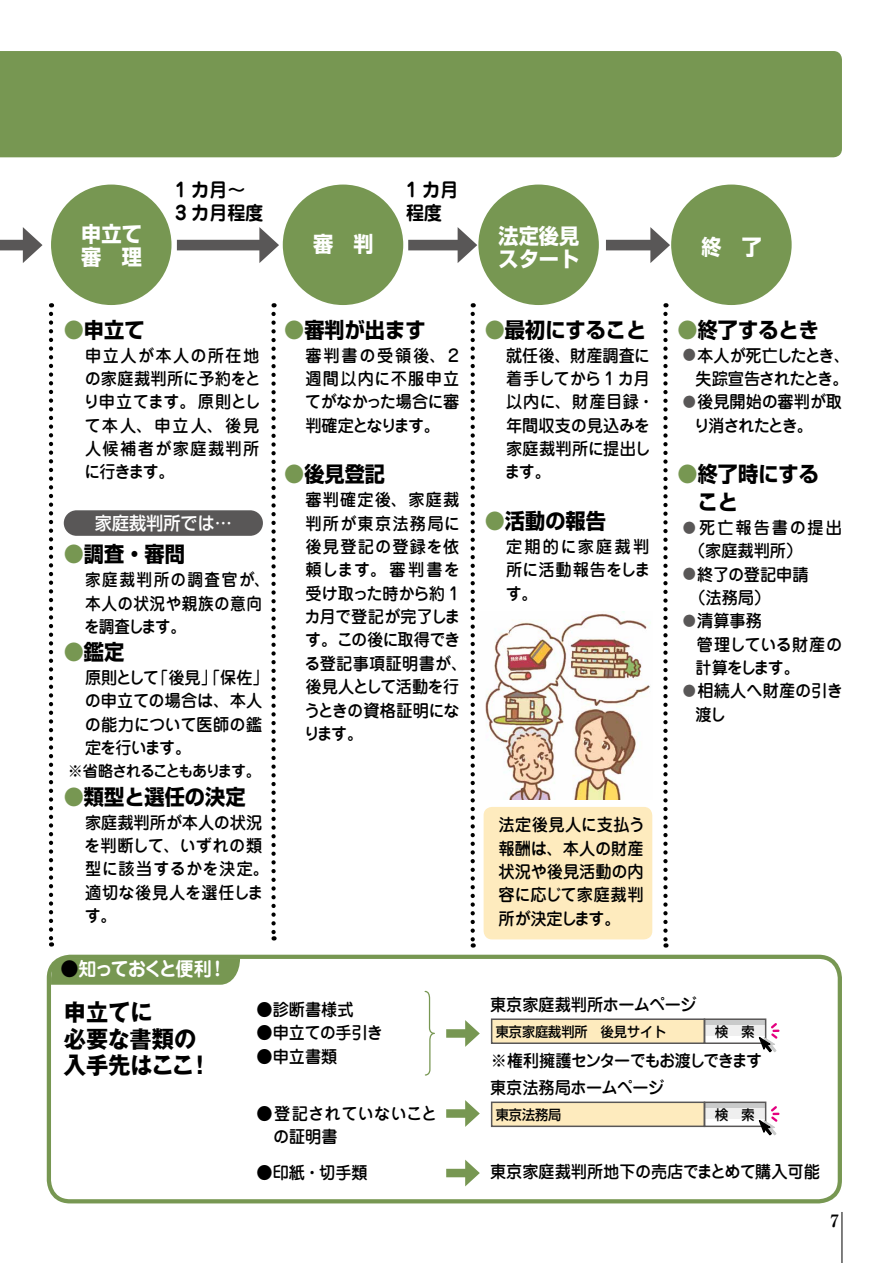
<style>
.page{position:relative;width:893px;height:1263px;background:#fff}
.page>*{position:absolute;margin:0;border:0;box-sizing:border-box;transform-origin:0 0}
.t1{font:700 23.4px/26.5px "Gothic MB101 Pro";color:#000;scale:.95 1}
.t2{font:700 21.3px/27.6px "Shin Go Pro";color:#000;scale:.95 1}
.t3{font:700 21.3px/23.4px "Shin Go Pro";color:#fff;scale:.95 1}
.t4{font:700 19.2px/23.4px "Jun 501 Pro";color:#000;scale:.95 1}
.t5{font:700 19.2px "Jun 501 Pro";letter-spacing:-.1em;color:#fff;scale:.95 1}
.t6{font:500 18px "Shin Go Pro";color:#fff;scale:.95 1}
.t7{font:500 16.95px/23.4px "Jun 34 Pro";color:#000;scale:.95 1}
.t8{font:500 16.95px/23.4px "Jun 34 Pro";letter-spacing:.04em;color:#000;scale:.92 1}
.t9{font:500 16.95px/23.4px "Jun 34 Pro";letter-spacing:-.055em;color:#000;text-align:right;scale:.95 1}
.t10{font:500 16.95px "Jun 34 Pro";letter-spacing:-.03em;color:#000;scale:.95 1}
.t11{font:500 16.95px "Jun 34 Pro";letter-spacing:-.09em;color:#000;scale:.95 1}
.t12{font:500 16.95px/23.4px "Jun 34 Pro";letter-spacing:.105em;color:#000;scale:.95 1}
.t13{font:700 16.95px "Ryumin Pro";color:#000}
.t14{font:500 15.9px "Jun 34 Pro";letter-spacing:-.11em;color:#000;scale:.95 1}
.t15{font:500 13.8px "Shin Go Pro";color:#000;scale:.95 1}
.s1{color:#779752}
.s2{color:#000}
.s3{font-size:13.8px;color:#595757}
</style>
<div class="page">
<div style="left:0;top:51px;width:842px;height:106px;background:#779752"></div>
<div style="left:484px;top:807px;width:168px;height:132px;background:#feebbe;border-radius:9px"></div>
<img style="left:485px;top:611px;width:165px;height:188px">
<div style="left:64px;top:510px;width:199px;height:26px;background:#595757;border-radius:13px"></div>
<hr style="left:842px;top:1212px;width:1px;height:51px;background:#000">
<div style="left:704px;top:1019px;width:62px;height:10px;background:#c9caca"></div>
<div style="left:704px;top:1102px;width:62px;height:10px;background:#c9caca"></div>
<div style="left:704px;top:1025px;width:62px;height:11px;background:#efefef"></div>
<div style="left:704px;top:1108px;width:62px;height:11px;background:#efefef"></div>
<div style="left:51px;top:185px;width:120px;height:120px;background:#779752;border-radius:50%"></div>
<div style="left:283px;top:185px;width:120px;height:120px;background:#779752;border-radius:50%"></div>
<div style="left:478px;top:185px;width:121px;height:120px;background:#779752;border-radius:50%"></div>
<div style="left:671px;top:185px;width:121px;height:120px;background:#779752;border-radius:50%"></div>
<svg style="left:49px;top:314px;width:4px;height:632px"></svg>
<svg style="left:271px;top:314px;width:5px;height:626px"></svg>
<svg style="left:471px;top:314px;width:4px;height:633px"></svg>
<svg style="left:663px;top:314px;width:5px;height:633px"></svg>
<div style="left:47px;top:955px;width:795px;height:248px;border:4px solid #779752;border-radius:21px"></div>
<svg style="left:259px;top:227px;width:20px;height:36px"></svg>
<svg style="left:23px;top:227px;width:20px;height:36px"></svg>
<svg style="left:458px;top:227px;width:19px;height:36px"></svg>
<svg style="left:650px;top:227px;width:20px;height:36px"></svg>
<div style="left:177px;top:240px;width:87px;height:10px;background:#595757"></div>
<div style="left:0;top:240px;width:27px;height:10px;background:#595757"></div>
<div style="left:408px;top:240px;width:54px;height:10px;background:#595757"></div>
<div style="left:606px;top:240px;width:49px;height:10px;background:#595757"></div>
<div style="left:51px;top:958px;width:189px;height:27px;background:#779752"></div>
<svg style="left:424px;top:990px;width:11px;height:86px"></svg>
<svg style="left:465px;top:1020px;width:15px;height:27px"></svg>
<div style="left:446px;top:1029px;width:23px;height:9px;background:#779752"></div>
<svg style="left:465px;top:1100px;width:15px;height:27px"></svg>
<div style="left:446px;top:1109px;width:23px;height:9px;background:#779752"></div>
<svg style="left:465px;top:1159px;width:15px;height:27px"></svg>
<div style="left:446px;top:1169px;width:23px;height:8px;background:#779752"></div>
<div style="left:491px;top:1018px;width:214px;height:26px;background:#feebbe;border:2px solid #595757"></div>
<div style="left:491px;top:1101px;width:214px;height:26px;background:#feebbe;border:2px solid #595757"></div>
<div style="left:704px;top:1018px;width:62px;height:26px;border:2px solid #595757"></div>
<div style="left:704px;top:1101px;width:62px;height:26px;border:2px solid #595757"></div>
<svg style="left:757px;top:1023px;width:22px;height:30px"></svg>
<svg style="left:757px;top:1106px;width:22px;height:30px"></svg>
<p class="t4" style="left:175px;top:176px;width:95px">1 カ月〜<br>3 カ月程度</p>
<p class="t4" style="left:406px;top:176px;width:57px">1 カ月程度</p>
<p class="t3" style="left:81px;top:220px;width:65px">申立て審　理</p>
<p class="t3" style="left:313px;top:230px;width:65px">審　判</p>
<p class="t3" style="left:499px;top:222px;width:87px">法定後見スタート</p>
<p class="t3" style="left:701px;top:233px;width:65px">終　了</p>
<p class="t2" style="left:64px;top:313px;width:87px"><span class="s1">●</span>申立て</p>
<p class="t7" style="left:83px;top:342px;width:188px;text-align:justify">申立人が本人の所在地の家庭裁判所に予約をとり申立てます。原則として本人、申立人、後見人候補者が家庭裁判所に行きます。</p>
<p class="t6" style="left:95px;top:508px;width:146px">家庭裁判所では…</p>
<p class="t2" style="left:64px;top:538px;width:129px"><span class="s1">●</span>調査・審問</p>
<p class="t8" style="left:84px;top:566px;width:203px">家庭裁判所の調査官が、本人の状況や親族の意向を調査します。</p>
<p class="t2" style="left:64px;top:636px;width:65px"><span class="s1">●</span>鑑定</p>
<p class="t7" style="left:85px;top:664px;width:195px">原則として「後見」「保佐」の申立ての場合は、本人の能力について医師の鑑定を行います。</p>
<p class="t14" style="left:68px;top:758px;width:205px">※省略されることもあります。</p>
<p class="t2" style="left:64px;top:780px;width:193px"><span class="s1">●</span>類型と選任の決定</p>
<p class="t7" style="left:84px;top:809px;width:196px">家庭裁判所が本人の状況を判断して、いずれの類型に該当するかを決定。適切な後見人を選任します。</p>
<p class="t5" style="left:60px;top:954px;width:176px"><span class="s2">●</span>知っておくと便利！</p>
<p class="t2" style="left:284px;top:313px;width:150px"><span class="s1">●</span>審判が出ます</p>
<p class="t7" style="left:305px;top:342px;width:166px">審判書の受領後、２週間以内に不服申立てがなかった場合に審判確定となります。</p>
<p class="t2" style="left:284px;top:458px;width:108px"><span class="s1">●</span>後見登記</p>
<p class="t7" style="left:304px;top:486px;width:173px">審判確定後、家庭裁判所が東京法務局に後見登記の登録を依頼します。審判書を受け取った時から約 1カ月で登記が完了します。この後に取得できる登記事項証明書が、後見人として活動を行うときの資格証明になります。</p>
<h1 class="t1" style="left:64px;top:996px;width:156px">申立てに<br>必要な書類の入手先はここ！</h1>
<p class="t7" style="left:257px;top:996px;width:104px">●診断書様式</p>
<p class="t10" style="left:257px;top:1019px;width:135px">●申立ての手引き</p>
<p class="t7" style="left:257px;top:1043px;width:87px">●申立書類</p>
<p class="t7" style="left:273px;top:1100px;width:174px;text-indent:-17px">●登記されていないことの証明書</p>
<p class="t7" style="left:257px;top:1159px;width:118px">●印紙・切手類</p>
<p class="t2" style="left:485px;top:313px;width:172px"><span class="s1">●</span>最初にすること</p>
<p class="t7" style="left:504px;top:342px;width:159px">就任後、財産調査に着手してから 1 カ月以内に、財産目録・年間収支の見込みを家庭裁判所に提出します。</p>
<p class="t2" style="left:485px;top:505px;width:129px"><span class="s1">●</span>活動の報告</p>
<p class="t7" style="left:506px;top:533px;width:154px;text-align:justify">定期的に家庭裁判所に活動報告をします。</p>
<p class="t2" style="left:677px;top:313px;width:150px"><span class="s1">●</span>終了するとき</p>
<p class="t9" style="left:683px;top:342px;width:177px"><span class="s3">●</span>本人が死亡したとき、失踪宣告されたとき。</p>
<p class="t7" style="left:694px;top:388px;width:157px;text-indent:-11px"><span class="s3">●</span>後見開始の審判が取り消されたとき。</p>
<p class="t2" style="left:677px;top:458px;width:150px"><span class="s1">●</span>終了時にする　こと</p>
<p class="t12" style="left:689px;top:514px;width:162px;text-indent:-6px"><span class="s3">●</span> 死亡報告書の提出（家庭裁判所）</p>
<p class="t7" style="left:689px;top:561px;width:127px;text-indent:-7px"><span class="s3">●</span>終了の登記申請（法務局）</p>
<p class="t7" style="left:695px;top:607px;width:156px;text-indent:-13px"><span class="s3">●</span>清算事務<br>管理している財産の計算をします。</p>
<p class="t7" style="left:695px;top:678px;width:157px;text-indent:-13px"><span class="s3">●</span>相続人へ財産の引き渡し</p>
<p class="t7" style="left:498px;top:811px;width:156px;text-align:justify">法定後見人に支払う報酬は、本人の財産状況や後見活動の内容に応じて家庭裁判所が決定します。</p>
<p class="t7" style="left:490px;top:991px;width:219px">東京家庭裁判所ホームページ</p>
<p class="t15" style="left:496px;top:1020px;width:181px">東京家庭裁判所　後見サイト</p>
<p class="t15" style="left:715px;top:1020px;width:43px">検　索</p>
<p class="t11" style="left:491px;top:1047px;width:287px">※権利擁護センターでもお渡しできます</p>
<p class="t10" style="left:490px;top:1074px;width:185px">東京法務局ホームページ</p>
<p class="t15" style="left:496px;top:1103px;width:71px">東京法務局</p>
<p class="t15" style="left:715px;top:1103px;width:43px">検　索</p>
<p class="t7" style="left:490px;top:1158px;width:349px">東京家庭裁判所地下の売店でまとめて購入可能</p>
<p class="t13" style="left:830px;top:1207px;width:10px">7</p>
</div>
